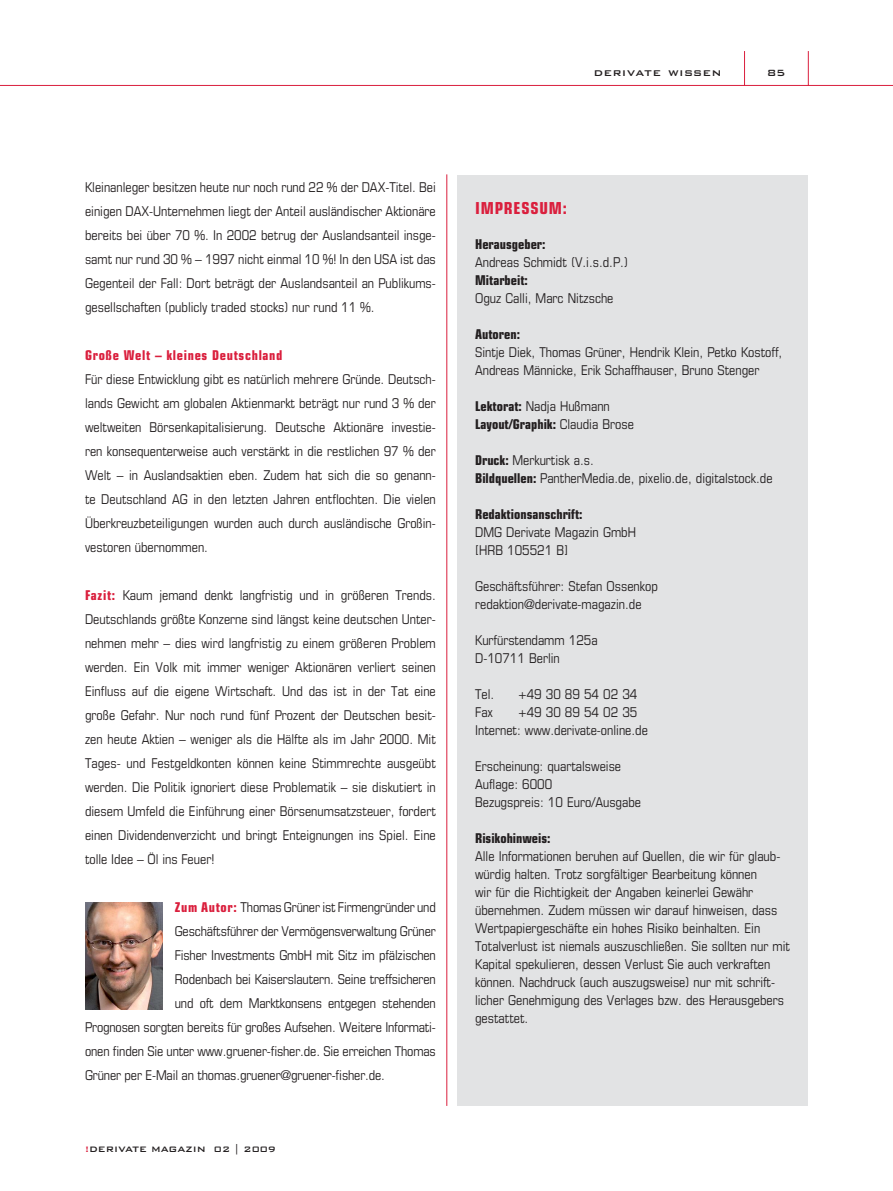
<style>
.page{position:relative;width:893px;height:1191px;background:#fff}
.page>*{position:absolute;margin:0;border:0;box-sizing:border-box;transform-origin:0 0}
.t1{font:16.5px "Euros Bol Con";letter-spacing:.05em;color:#da1f3d}
.t2{font:13.5px/24px "Euros Con";color:#231f20}
.t3{font:13.5px "Euros Bol Con";color:#231f20}
.t4{font:13.5px "Euros Bol Con";letter-spacing:.05em;color:#da1f3d}
.t5{font:500 13.5px "Bank Gothic BT";letter-spacing:.05em;color:#231f20}
.t6{font:500 12px "Bank Gothic BT";color:#231f20}
.t7{font:500 10.5px "Bank Gothic BT";color:#231f20}
.s1{font-family:"Euros Bol Con";color:#da1f3d}
.s2{color:#da1f3d}
.s3{font-family:"Euros Bol Con"}
.s4{font-family:"Euros Con"}
</style>
<div class="page">
<hr style="left:0;top:85px;width:893px;height:1px;background:#da1f3d">
<hr style="left:744px;top:51px;width:1px;height:34px;background:#da1f3d">
<hr style="left:808px;top:51px;width:1px;height:34px;background:#da1f3d">
<div style="left:457px;top:176px;width:351px;height:930px;background:#e2e3e4"></div>
<img style="left:86px;top:902px;width:76px;height:107px">
<hr style="left:446px;top:174px;width:1px;height:932px;background:#da1f3d">
<p class="t5" style="left:594px;top:63px;width:129px">derivate wissen</p>
<p class="t6" style="left:767px;top:64px;width:20px">85</p>
<p class="t2" style="left:85px;top:176px;width:352px;text-align:justify">Kleinanleger besitzen heute nur noch rund 22 % der DAX-Titel. Bei einigen DAX-Unternehmen liegt der Anteil ausländischer Aktionäre bereits bei über 70 %. In 2002 betrug der Auslandsanteil insge&shy;samt nur rund 30 % – 1997 nicht einmal 10 %! In den USA ist das Gegenteil der Fall: Dort beträgt der Auslandsanteil an Publikums&shy;gesellschaften (publicly traded stocks) nur rund 11 %.</p>
<p class="t4" style="left:85px;top:350px;width:199px">Große Welt – kleines Deutschland</p>
<p class="t2" style="left:85px;top:368px;width:352px;text-align:justify">Für diese Entwicklung gibt es natürlich mehrere Gründe. Deutsch&shy;lands Gewicht am globalen Aktienmarkt beträgt nur rund 3 % der weltweiten Börsenkapitalisierung. Deutsche Aktionäre investie&shy;ren konsequenterweise auch verstärkt in die restlichen 97 % der Welt – in Auslandsaktien eben. Zudem hat sich die so genann&shy;te Deutschland AG in den letzten Jahren entflochten. Die vielen Überkreuzbeteiligungen wurden auch durch ausländische Großin&shy;vestoren übernommen.</p>
<p class="t2" style="left:85px;top:584px;width:352px;text-align:justify"><span class="s1">Fazit:</span> Kaum jemand denkt langfristig und in größeren Trends.<br>Deutschlands größte Konzerne sind längst keine deutschen Unter&shy;nehmen mehr – dies wird langfristig zu einem größeren Problem werden. Ein Volk mit immer weniger Aktionären verliert seinen Einfluss auf die eigene Wirtschaft. Und das ist in der Tat eine große Gefahr. Nur noch rund fünf Prozent der Deutschen besit&shy;zen heute Aktien – weniger als die Hälfte als im Jahr 2000. Mit Tages- und Festgeldkonten können keine Stimmrechte ausgeübt werden. Die Politik ignoriert diese Problematik – sie diskutiert in diesem Umfeld die Einführung einer Börsenumsatzsteuer, fordert einen Dividendenverzicht und bringt Enteignungen ins Spiel. Eine tolle Idee – Öl ins Feuer!</p>
<p class="t2" style="left:175px;top:896px;width:263px"><span class="s1">Zum Autor:</span> Thomas Grüner ist Firmengründer und</p>
<p class="t2" style="left:175px;top:920px;width:263px">Geschäftsführer der Vermögensverwaltung Grüner</p>
<p class="t2" style="left:175px;top:944px;width:263px">Fisher Investments GmbH mit Sitz im pfälzischen</p>
<p class="t2" style="left:175px;top:968px;width:263px">Rodenbach bei Kaiserslautern. Seine treffsicheren</p>
<p class="t2" style="left:175px;top:992px;width:263px">und oft dem Marktkonsens entgegen stehenden</p>
<p class="t2" style="left:85px;top:1016px;width:352px">Prognosen sorgten bereits für großes Aufsehen. Weitere Informati-</p>
<p class="t2" style="left:85px;top:1040px;width:352px">onen finden Sie unter www.gruener-fisher.de. Sie erreichen Thomas</p>
<p class="t2" style="left:85px;top:1064px;width:301px">Grüner per E-Mail an thomas.gruener@gruener-fisher.de.</p>
<p class="t7" style="left:85px;top:1142px;width:193px"><span class="s2">!</span>DERIVATE MAGAZIN 02 | 2009</p>
<p class="t1" style="left:475px;top:202px;width:93px">IMPRESSUM:</p>
<p class="t3" style="left:475px;top:239px;width:72px">Herausgeber:</p>
<p class="t2" style="left:475px;top:251px;width:154px">Andreas Schmidt (V.i.s.d.P.)</p>
<p class="t3" style="left:475px;top:275px;width:54px">Mitarbeit:</p>
<p class="t2" style="left:475px;top:287px;width:140px">Oguz Calli, Marc Nitzsche</p>
<p class="t3" style="left:475px;top:329px;width:46px">Autoren:</p>
<p class="t2" style="left:475px;top:344px;width:309px;line-height:18px">Sintje Diek, Thomas Grüner, Hendrik Klein, Petko Kostoff,<br>Andreas Männicke, Erik Schaffhauser, Bruno Stenger</p>
<p class="t2" style="left:475px;top:395px;width:136px"><span class="s3">Lektorat:</span> Nadja Hußmann</p>
<p class="t3" style="left:475px;top:419px;width:160px">Layout/Graphik: <span class="s4">Claudia Brose</span></p>
<p class="t2" style="left:475px;top:452px;width:299px;line-height:18px"><span class="s3">Druck:</span> Merkurtisk a.s.<br><span class="s3">Bildquellen:</span> PantherMedia.de, pixelio.de, digitalstock.de</p>
<p class="t3" style="left:475px;top:509px;width:109px">Redaktionsanschrift:</p>
<p class="t2" style="left:475px;top:524px;width:162px;line-height:18px">DMG Derivate Magazin GmbH [HRB 105521 B]</p>
<p class="t2" style="left:475px;top:578px;width:184px;line-height:18px">Geschäftsführer: Stefan Ossenkop redaktion@derivate-magazin.de</p>
<p class="t2" style="left:475px;top:632px;width:124px;line-height:18px">Kurfürstendamm 125a<br>D-10711 Berlin</p>
<p class="t2" style="left:475px;top:683px;width:21px">Tel.</p>
<p class="t2" style="left:519px;top:683px;width:120px">+49 30 89 54 02 34</p>
<p class="t2" style="left:475px;top:701px;width:20px">Fax</p>
<p class="t2" style="left:475px;top:704px;width:174px;line-height:18px;text-indent:43px">+49 30 89 54 02 35<br>Internet: www.derivate-online.de</p>
<p class="t2" style="left:475px;top:758px;width:168px;line-height:18px">Erscheinung: quartalsweise<br>Auflage: 6000<br>Bezugspreis: 10 Euro/Ausgabe</p>
<p class="t3" style="left:475px;top:833px;width:77px">Risikohinweis:</p>
<p class="t2" style="left:475px;top:848px;width:316px;line-height:18px">Alle Informationen beruhen auf Quellen, die wir für glaub&shy;würdig halten. Trotz sorgfältiger Bearbeitung können<br>wir für die Richtigkeit der Angaben keinerlei Gewähr übernehmen. Zudem müssen wir darauf hinweisen, dass Wertpapiergeschäfte ein hohes Risiko beinhalten. Ein Totalverlust ist niemals auszuschließen. Sie sollten nur mit Kapital spekulieren, dessen Verlust Sie auch verkraften können. Nachdruck (auch auszugsweise) nur mit schrift&shy;licher Genehmigung des Verlages bzw. des Herausgebers gestattet.</p>
</div>
